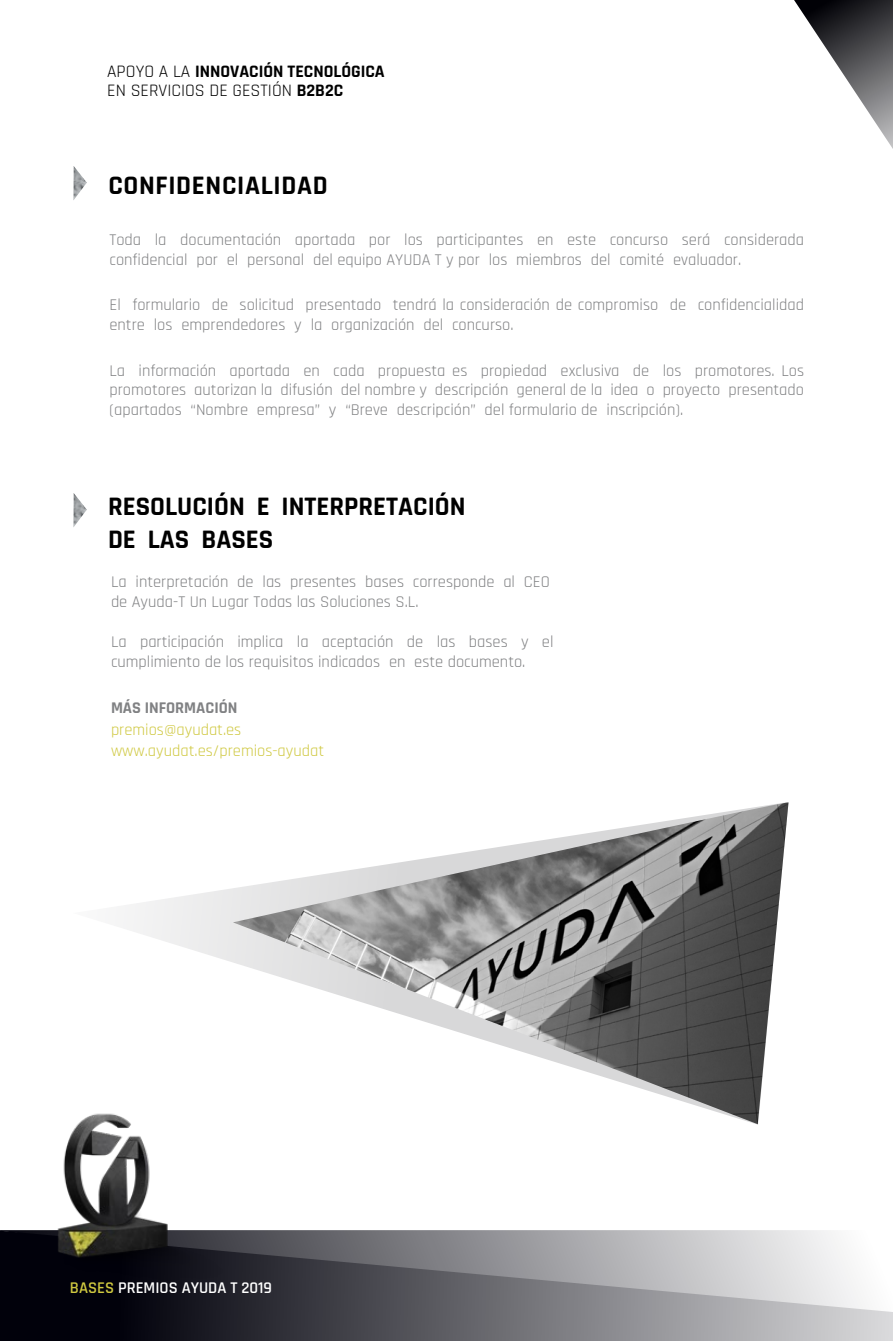
<style>
.page{position:relative;width:893px;height:1341px;background:#fff}
.page>*{position:absolute;margin:0;border:0;box-sizing:border-box;transform-origin:0 0}
.t1{font:700 27px/32.4px "Rajdhani";color:#000}
.t2{font:700 27px "Rajdhani";letter-spacing:.025em;color:#000}
.t3{font:17.7px/19.4px "Rajdhani";color:#000}
.t4{font:16.5px/19.8px "Rajdhani";color:#808183}
.t5{font:16.5px/21.3px "Rajdhani";color:#cfc840}
.t6{font:600 16.5px "Rajdhani";color:#fff}
.t7{font:700 16.5px "Rajdhani";color:#808183}
.s1{font-weight:700}
.s2{color:#cfc840}
</style>
<div class="page">
<svg style="left:123px;top:888px;width:635px;height:237px"></svg>
<svg style="left:794px;top:0;width:99px;height:149px"></svg>
<svg style="left:73px;top:166px;width:14px;height:34px"></svg>
<svg style="left:73px;top:493px;width:14px;height:34px"></svg>
<svg style="left:0;top:1231px;width:893px;height:110px;background:#838388"></svg>
<img style="left:29px;top:1103px;width:217px;height:213px">
<img style="left:233px;top:802px;width:555px;height:322px">
<p class="t3" style="left:107px;top:62px;width:279px">APOYO A LA <span class="s1">INNOVACIÓN TECNOLÓGICA<br></span>EN SERVICIOS DE GESTIÓN <span class="s1">B2B2C</span></p>
<h1 class="t2" style="left:108px;top:169px;width:221px">CONFIDENCIALIDAD</h1>
<p class="t4" style="left:110px;top:231px;width:696px">Toda la documentación aportada por los participantes en este concurso será considerada confidencial por el personal del equipo AYUDA T y por los miembros del comité evaluador.</p>
<p class="t4" style="left:110px;top:296px;width:696px">El formulario de solicitud presentado tendrá la consideración de compromiso de confidencialidad entre los emprendedores y la organización del concurso.</p>
<p class="t4" style="left:110px;top:361px;width:696px;text-align:justify">La información aportada en cada propuesta es propiedad exclusiva de los promotores. Los promotores autorizan la difusión del nombre y descripción general de la idea o proyecto presentado (apartados “Nombre empresa” y “Breve descripción” del formulario de inscripción).</p>
<h1 class="t1" style="left:108px;top:491px;width:359px">RESOLUCIÓN E INTERPRETACIÓN<br>DE LAS BASES</h1>
<p class="t4" style="left:111px;top:573px;width:440px">La interpretación de las presentes bases corresponde al CEO de Ayuda-T Un Lugar Todas las Soluciones S.L.</p>
<p class="t4" style="left:111px;top:632px;width:444px">La participación implica la aceptación de las bases y el cumplimiento de los requisitos indicados en este documento.</p>
<p class="t7" style="left:111px;top:698px;width:128px">MÁS INFORMACIÓN</p>
<p class="t5" style="left:111px;top:719px;width:215px">premios@ayudat.es www.ayudat.es/premios-ayudat</p>
<p class="t6" style="left:70px;top:1277px;width:204px"><span class="s2">BASES</span> PREMIOS AYUDA T 2019</p>
</div>
